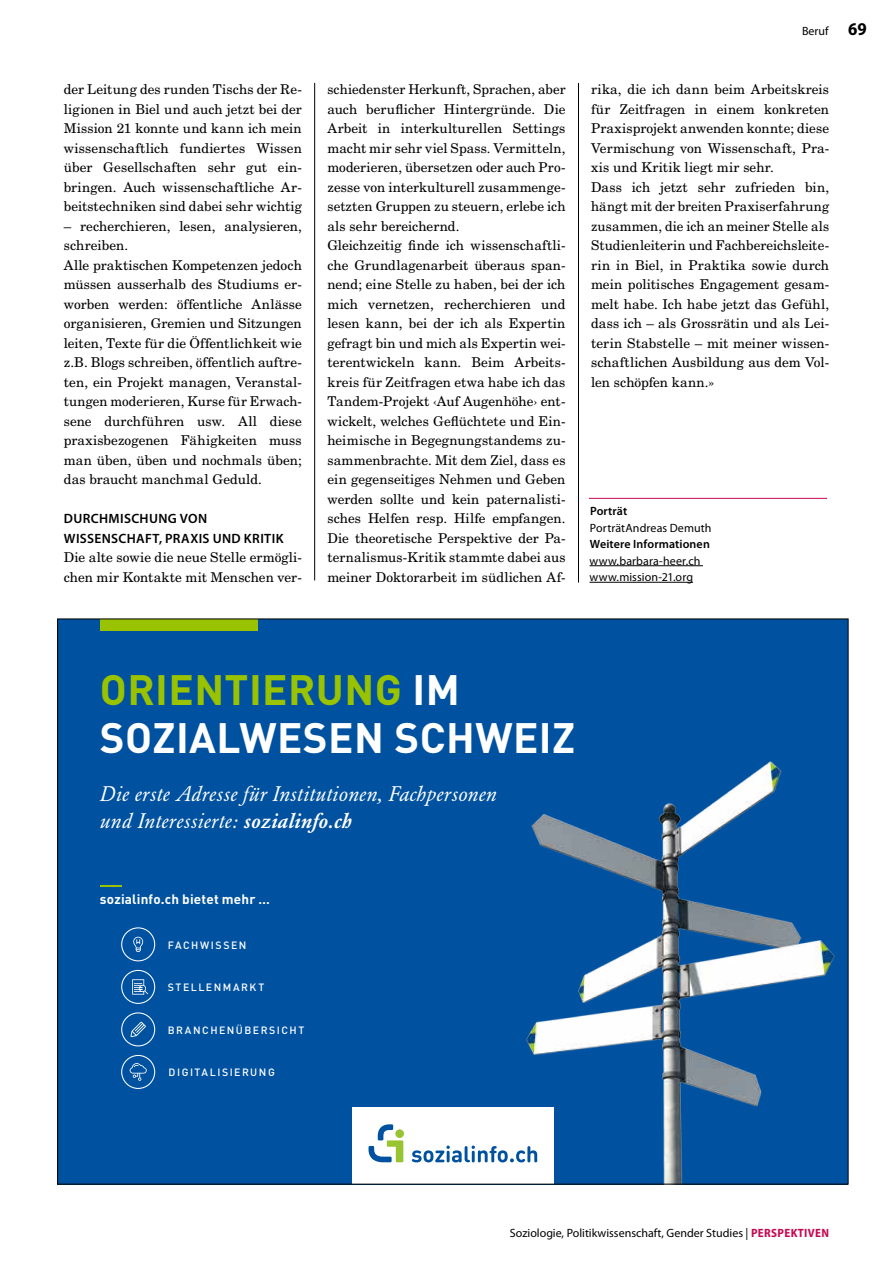
<style>
.page{position:relative;width:893px;height:1263px;background:#fff}
.page>*{position:absolute;margin:0;border:0;box-sizing:border-box;transform-origin:0 0}
.t1{font:700 42px/48px "DIN";letter-spacing:.01em;color:#fff}
.t2{font:italic 21px/27px "Garamond BE";letter-spacing:.02em;color:#fff}
.t3{font:13.5px/19.5px "New Century Schlbk LT Std";letter-spacing:.005em;color:#000}
.t4{font:600 13.5px/19.5px "Myriad Pro";letter-spacing:.025em;color:#000}
.t5{font:700 13.5px "DIN";letter-spacing:.01em;color:#fff}
.t6{font:12px/16.5px "Myriad Pro";letter-spacing:.005em;color:#000}
.t7{font:600 12px "Myriad Pro";letter-spacing:.01em;color:#000}
.t8{font:500 10.5px "DIN";letter-spacing:.145em;color:#fff}
.s1{font-weight:700;font-stretch:semi-condensed;font-size:18px}
.s2{color:#99c200}
.s3{font-weight:500}
.s4{font-weight:700;font-stretch:semi-condensed;color:#c80752}
</style>
<div class="page">
<hr style="left:314px;top:83px;width:1px;height:497px;background:#000">
<hr style="left:578px;top:83px;width:1px;height:500px;background:#000">
<hr style="left:589px;top:498px;width:238px;height:1px;background:#c80752">
<hr style="left:590px;top:565px;width:113px;height:1px;background:#000">
<hr style="left:590px;top:582px;width:103px;height:1px;background:#000">
<div style="left:58px;top:619px;width:790px;height:565px;background:#0052a0"></div>
<img style="left:520px;top:761px;width:315px;height:421px">
<div style="left:100px;top:619px;width:157px;height:11px;background:#99c200"></div>
<div style="left:352px;top:1108px;width:202px;height:76px;background:#fff"></div>
<svg style="left:368px;top:1124px;width:35px;height:38px"></svg>
<svg style="left:412px;top:1145px;width:125px;height:17px"></svg>
<div style="left:121px;top:927px;width:34px;height:34px;border:1px solid #fff;border-radius:50%"></div>
<svg style="left:133px;top:937px;width:10px;height:15px"></svg>
<div style="left:121px;top:1012px;width:34px;height:34px;border:1px solid #fff;border-radius:50%"></div>
<svg style="left:131px;top:1022px;width:15px;height:15px"></svg>
<svg style="left:132px;top:979px;width:16px;height:15px"></svg>
<div style="left:121px;top:970px;width:34px;height:34px;border:1px solid #fff;border-radius:50%"></div>
<svg style="left:100px;top:885px;width:21px;height:1px"></svg>
<div style="left:121px;top:1055px;width:34px;height:34px;border:1px solid #fff;border-radius:50%"></div>
<svg style="left:130px;top:1063px;width:17px;height:18px"></svg>
<p class="t3" style="left:64px;top:80px;width:240px;text-align:justify">der Leitung des runden Tischs der Re&shy;ligionen in Biel und auch jetzt bei der Mission 21 konnte und kann ich mein wissenschaftlich fundiertes Wissen über Gesellschaften sehr gut ein&shy;bringen. Auch wissenschaftliche Ar&shy;beitstechniken sind dabei sehr wichtig</p>
<p class="t3" style="left:64px;top:216px;width:240px">– recherchieren, lesen, analysieren, schreiben.<br>Alle praktischen Kompetenzen jedoch müssen ausserhalb des Studiums er&shy;worben werden: öffentliche Anlässe organisieren, Gremien und Sitzungen leiten, Texte für die Öffentlichkeit wie z.B. Blogs schreiben, öffentlich auftre&shy;ten, ein Projekt managen, Veranstal&shy;tungen moderieren, Kurse für Erwach&shy;sene durchführen usw. All diese praxisbezogenen Fähigkeiten muss man üben, üben und nochmals üben; das braucht manchmal Geduld.</p>
<p class="t4" style="left:64px;top:509px;width:221px">DURCHMISCHUNG VON<br>WISSENSCHAFT, PRAXIS UND KRITIK</p>
<p class="t3" style="left:64px;top:548px;width:240px">Die alte sowie die neue Stelle ermögli&shy;chen mir Kontakte mit Menschen ver-</p>
<p class="t3" style="left:327px;top:80px;width:240px">schiedenster Herkunft, Sprachen, aber auch beruflicher Hintergründe. Die Arbeit in interkulturellen Settings macht mir sehr viel Spass. Vermitteln, moderieren, übersetzen oder auch Pro&shy;zesse von interkulturell zusammenge&shy;setzten Gruppen zu steuern, erlebe ich als sehr bereichernd.<br>Gleichzeitig finde ich wissenschaftli&shy;che Grundlagenarbeit überaus span&shy;nend; eine Stelle zu haben, bei der ich mich vernetzen, recherchieren und lesen kann, bei der ich als Expertin gefragt bin und mich als Expertin wei&shy;terentwickeln kann. Beim Arbeits&shy;kreis für Zeitfragen etwa habe ich das Tandem-Projekt ‹Auf Augenhöhe› ent&shy;wickelt, welches Geflüchtete und Ein&shy;heimische in Begegnungstandems zu&shy;sammenbrachte. Mit dem Ziel, dass es ein gegenseitiges Nehmen und Geben werden sollte und kein paternalisti&shy;sches Helfen resp. Hilfe empfangen.<br>Die theoretische Perspektive der Pa&shy;ternalismus-Kritik stammte dabei aus meiner Doktorarbeit im südlichen Af-</p>
<p class="t6" style="left:802px;top:22px;width:66px">Beruf <span class="s1">69</span></p>
<p class="t3" style="left:591px;top:80px;width:240px">rika, die ich dann beim Arbeitskreis für Zeitfragen in einem konkreten Praxisprojekt anwenden konnte; diese Vermischung von Wissenschaft, Pra&shy;xis und Kritik liegt mir sehr.<br>Dass ich jetzt sehr zufrieden bin, hängt mit der breiten Praxiserfahrung zusammen, die ich an meiner Stelle als Studienleiterin und Fachbereichsleite&shy;rin in Biel, in Praktika sowie durch mein politisches Engagement gesam&shy;melt habe. Ich habe jetzt das Gefühl, dass ich – als Grossrätin und als Lei&shy;terin Stabstelle – mit meiner wissen&shy;schaftlichen Ausbildung aus dem Vol&shy;len schöpfen kann.»</p>
<p class="t7" style="left:590px;top:503px;width:39px">Porträt</p>
<p class="t6" style="left:590px;top:519px;width:123px">PorträtAndreas Demuth</p>
<p class="t7" style="left:590px;top:536px;width:122px">Weitere Informationen</p>
<p class="t6" style="left:590px;top:552px;width:112px">www.barbara-heer.ch www.mission-21.org</p>
<h1 class="t1" style="left:100px;top:664px;width:477px"><span class="s2">ORIENTIERUNG</span> IM<br>SOZIALWESEN SCHWEIZ</h1>
<h2 class="t2" style="left:100px;top:780px;width:398px">Die erste Adresse für Institutionen, Fachpersonen und Interessierte: <span class="s3">sozialinfo.ch</span></h2>
<p class="t5" style="left:100px;top:890px;width:172px">sozialinfo.ch bietet mehr …</p>
<p class="t8" style="left:168px;top:938px;width:80px">FACHWISSEN</p>
<p class="t8" style="left:168px;top:980px;width:98px">STELLENMARKT</p>
<p class="t8" style="left:168px;top:1023px;width:138px">BRANCHENÜBERSICHT</p>
<p class="t8" style="left:169px;top:1066px;width:108px">DIGITALISIERUNG</p>
<p class="t6" style="left:510px;top:1225px;width:321px">Soziologie, Politikwissenschaft, Gender Studies | <span class="s4">PERSPEKTIVEN</span></p>
</div>
